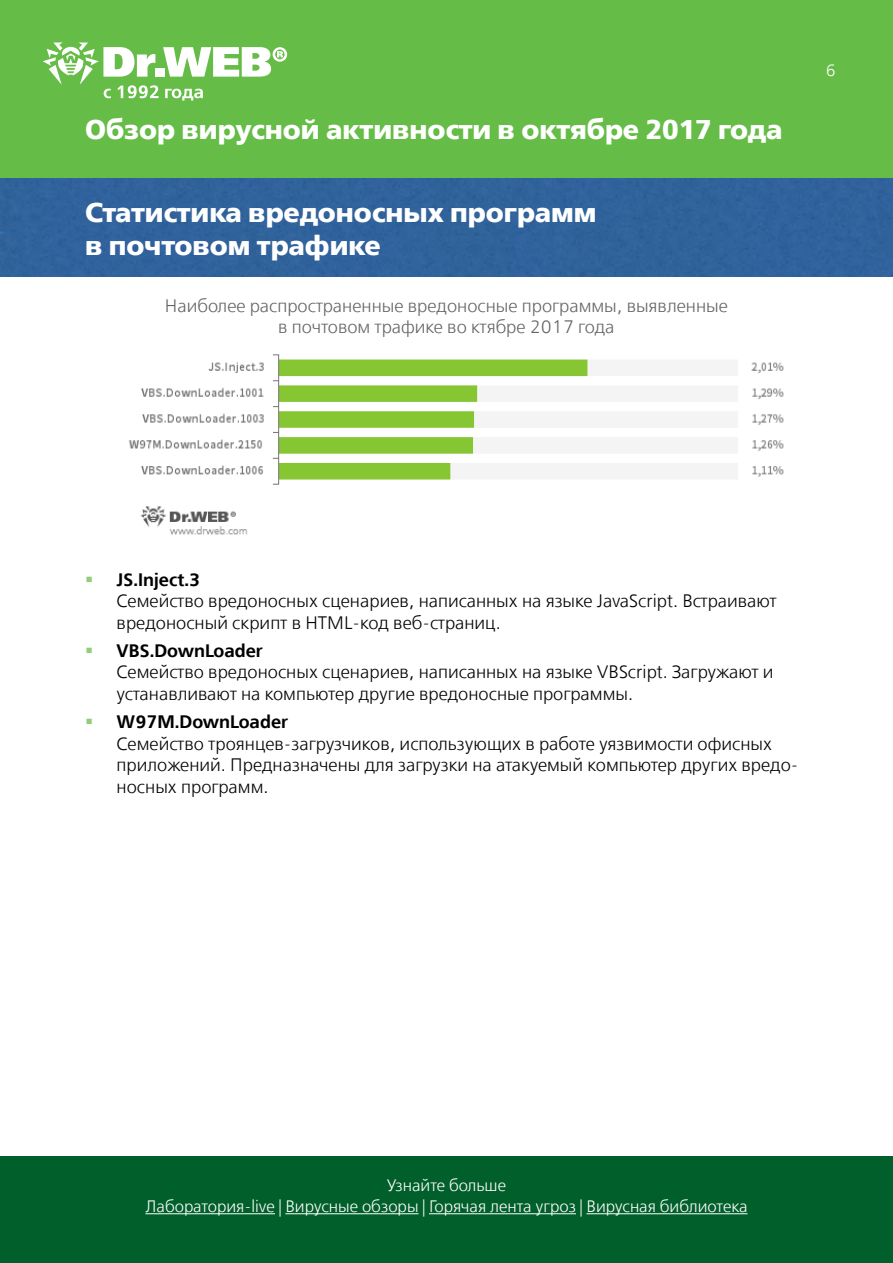
<style>
.page{position:relative;width:893px;height:1263px;background:#fff}
.page>*{position:absolute;margin:0;border:0;box-sizing:border-box;transform-origin:0 0}
.t1{font:27px/32.4px "Free Set Bold C";color:#fff}
.t2{font:18px/21.6px "Free Set Light C";color:#000}
.t3{font:18px/21.6px "Free Set Light C";color:#636466;text-align:center}
.t4{font:18px "Free Set Demi Bold C";color:#000}
.t5{font:16.5px/21.6px "Free Set Light C";color:#fff;text-align:center}
.s1{color:#95cc79}
</style>
<div class="page">
<div style="left:0;top:0;width:893px;height:179px;background:#65bc46"></div>
<svg style="left:43px;top:43px;width:244px;height:58px"></svg>
<div style="left:0;top:1157px;width:893px;height:106px;background:#005f2a"></div>
<hr style="left:145px;top:1213px;width:130px;height:1px;background:#fff">
<hr style="left:285px;top:1213px;width:134px;height:1px;background:#fff">
<hr style="left:429px;top:1213px;width:147px;height:1px;background:#fff">
<hr style="left:586px;top:1213px;width:161px;height:1px;background:#fff">
<div style="left:0;top:179px;width:893px;height:97px;background:#30629b"></div>
<img style="left:128px;top:354px;width:656px;height:181px">
<h1 class="t1" style="left:85px;top:114px;width:699px">Обзор вирусной активности в октябре 2017 года</h1>
<h1 class="t1" style="left:85px;top:197px;width:513px">Статистика вредоносных программ в почтовом трафике</h1>
<p class="t3" style="left:165px;top:296px;width:564px">Наиболее распространенные вредоносные программы, выявленные в почтовом трафике во ктябре 2017 года</p>
<p class="t5" style="left:826px;top:61px;width:12px">6</p>
<p class="t4" style="left:85px;top:569px;width:117px"><span class="s1">▪</span> JS.Inject.3</p>
<p class="t2" style="left:117px;top:591px;width:661px">Семейство вредоносных сценариев, написанных на языке JavaScript. Встраивают вредоносный скрипт в HTML-код веб-страниц.</p>
<p class="t4" style="left:85px;top:640px;width:179px"><span class="s1">▪</span> VBS.DownLoader</p>
<p class="t2" style="left:117px;top:662px;width:658px">Семейство вредоносных сценариев, написанных на языке VBScript. Загружают и устанавливают на компьютер другие вредоносные программы.</p>
<p class="t4" style="left:85px;top:711px;width:205px"><span class="s1">▪</span> W97M.DownLoader</p>
<p class="t2" style="left:117px;top:733px;width:683px">Семейство троянцев-загрузчиков, использующих в работе уязвимости офисных приложений. Предназначены для загрузки на атакуемый компьютер других вредо&shy;носных программ.</p>
<p class="t5" style="left:145px;top:1175px;width:604px">Узнайте больше<br>Лаборатория-live | Вирусные обзоры | Горячая лента угроз | Вирусная библиотека</p>
</div>
